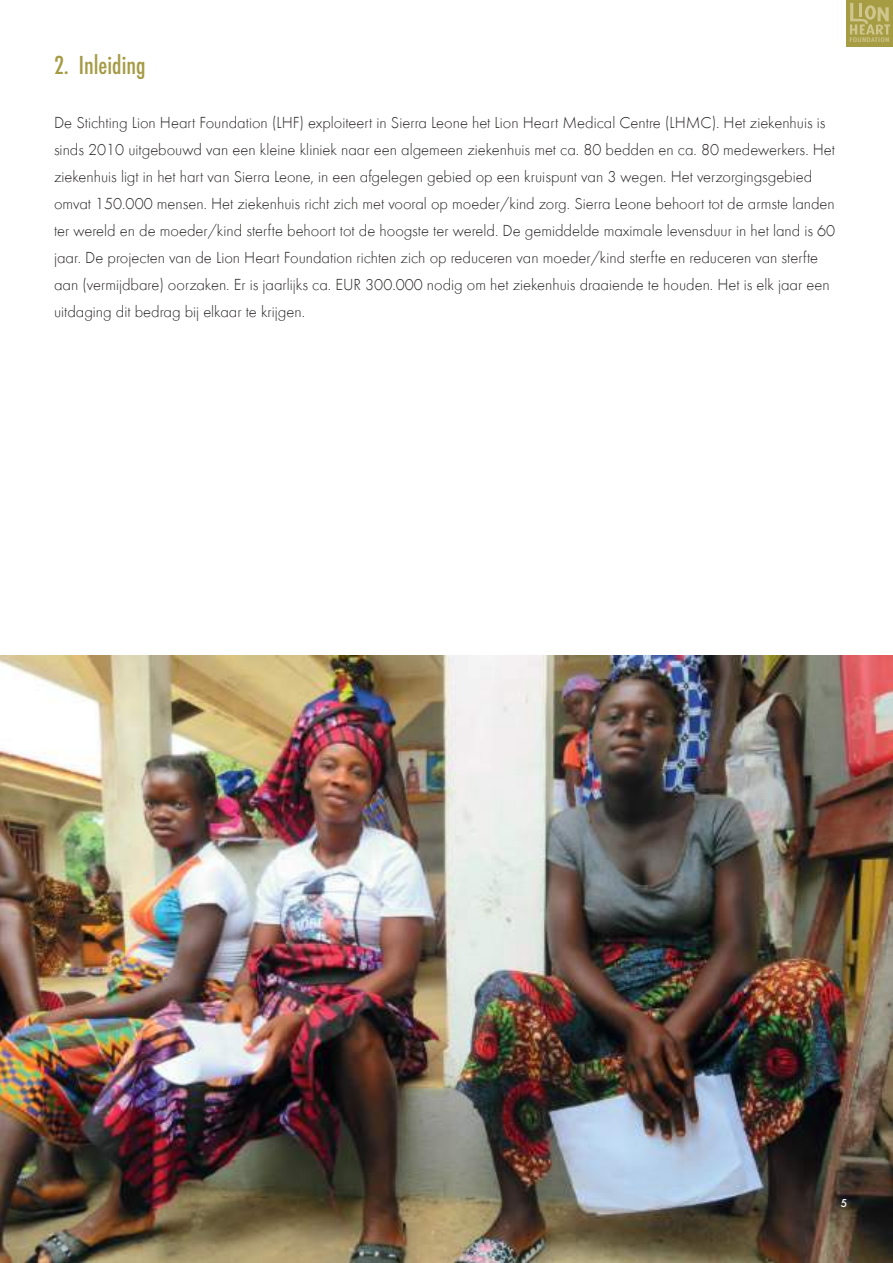
<style>
.page{position:relative;width:893px;height:1263px;background:#fff}
.page>*{position:absolute;margin:0;border:0;box-sizing:border-box;transform-origin:0 0}
.t1{font:500 condensed 24px "Futura";color:#a59b45}
.t2{font:300 16.5px/27px "Futura";color:#241f1f}
.t3{font:500 10.5px "Futura";color:#fff}
.t4{font:500 condensed 6.3px "Futura";letter-spacing:.02em;color:#d0c68d;scale:1.5 1}
</style>
<div class="page">
<div style="left:847px;top:0;width:46px;height:46px;background:#a69c44"></div>
<svg style="left:850px;top:3px;width:40px;height:31px"></svg>
<img style="left:0;top:656px;width:893px;height:607px">
<h1 class="t1" style="left:54px;top:50px;width:93px">2. Inleiding</h1>
<p class="t2" style="left:54px;top:108px;width:783px">De Stichting Lion Heart Foundation (LHF) exploiteert in Sierra Leone het Lion Heart Medical Centre (LHMC). Het ziekenhuis is sinds 2010 uitgebouwd van een kleine kliniek naar een algemeen ziekenhuis met ca. 80 bedden en ca. 80 medewerkers. Het ziekenhuis ligt in het hart van Sierra Leone, in een afgelegen gebied op een kruispunt van 3 wegen. Het verzorgingsgebied omvat 150.000 mensen. Het ziekenhuis richt zich met vooral op moeder/kind zorg. Sierra Leone behoort tot de armste landen ter wereld en de moeder/kind sterfte behoort tot de hoogste ter wereld. De gemiddelde maximale levensduur in het land is 60 jaar. De projecten van de Lion Heart Foundation richten zich op reduceren van moeder/kind sterfte en reduceren van sterfte aan (vermijdbare) oorzaken. Er is jaarlijks ca. EUR 300.000 nodig om het ziekenhuis draaiende te houden. Het is elk jaar een uitdaging dit bedrag bij elkaar te krijgen.</p>
<p class="t4" style="left:849px;top:36px;width:28px">FOUNDATION</p>
<p class="t3" style="left:841px;top:1196px;width:8px">5</p>
</div>
